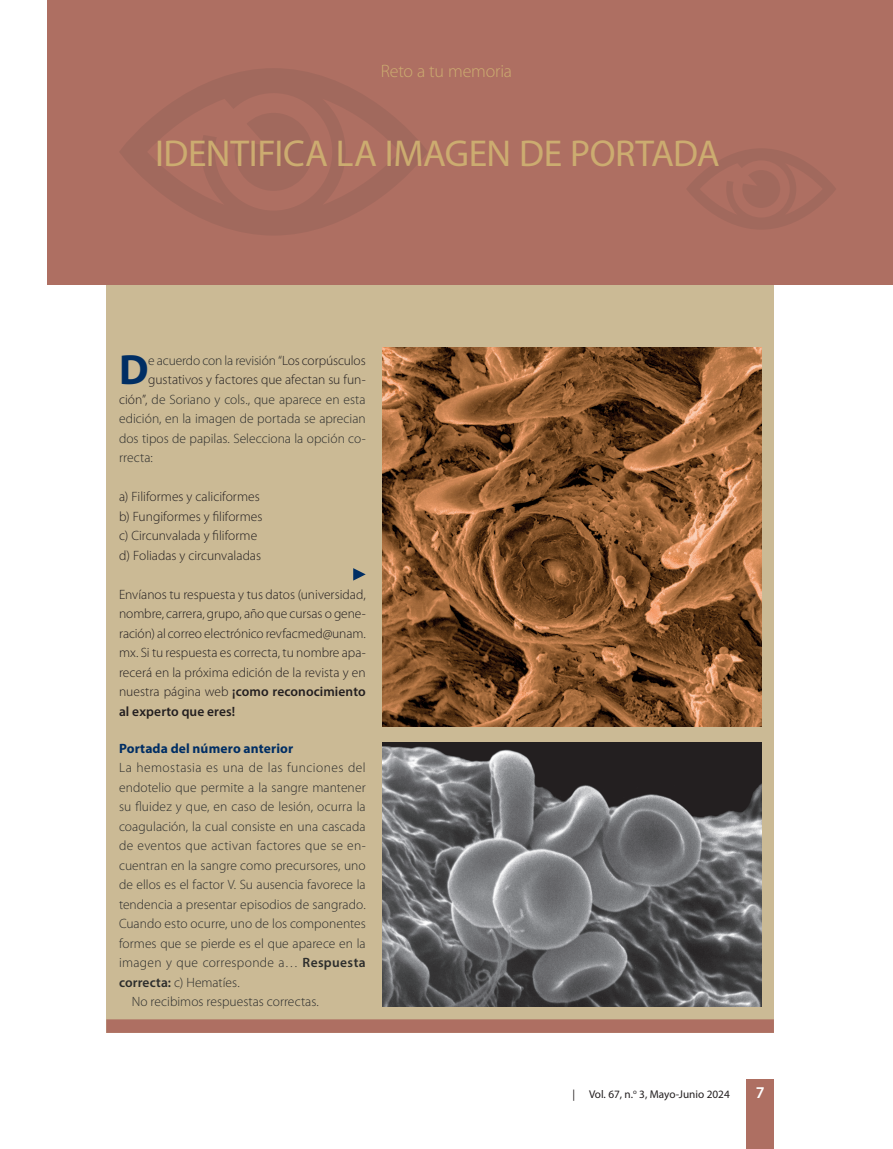
<style>
.page{position:relative;width:893px;height:1149px;background:#fff}
.page>*{position:absolute;margin:0;border:0;box-sizing:border-box;transform-origin:0 0}
.t1{font:700 42.45px "Myriad Pro";color:#002e64}
.t2{font:37.5px "Myriad Pro";letter-spacing:-.01em;color:#ccac70}
.t3{font:300 18px "Myriad Pro";letter-spacing:-.01em;color:#ccac70}
.t4{font:600 16.5px "Myriad Pro";color:#fff}
.t5{font:300 13.5px "Myriad Pro";letter-spacing:.005em;color:#2c2d2c}
.t6{font:300 13.5px/19.5px "Myriad Pro";color:#231f20}
.t7{font:300 13.5px "Myriad Pro";letter-spacing:.03em;color:#2c2d2c}
.t8{font:300 13.5px "Myriad Pro";letter-spacing:.025em;color:#2c2d2c}
.t9{font:700 13.5px "Myriad Pro";letter-spacing:.01em;color:#002e64}
.t10{font:11.25px "Myriad Pro";color:#231f20}
.s1{color:#231f20}
.s2{font-weight:600}
</style>
<div class="page">
<div style="left:746px;top:1079px;width:28px;height:69px;background:#ae6f62"></div>
<div style="left:106px;top:285px;width:668px;height:747px;background:#cbba95"></div>
<div style="left:106px;top:1019px;width:668px;height:13px;background:#ae6f62"></div>
<div style="left:47px;top:0;width:846px;height:285px;background:#ae6f62"></div>
<svg style="left:120px;top:68px;width:307px;height:167px"></svg>
<svg style="left:235px;top:113px;width:78px;height:78px"></svg>
<svg style="left:687px;top:149px;width:149px;height:80px"></svg>
<svg style="left:353px;top:568px;width:13px;height:12px"></svg>
<img style="left:383px;top:348px;width:378px;height:378px">
<img style="left:383px;top:742px;width:378px;height:264px">
<h3 class="t3" style="left:381px;top:61px;width:133px">Reto a tu memoria</h3>
<h2 class="t2" style="left:155px;top:130px;width:566px">IDENTIFICA LA IMAGEN DE PORTADA</h2>
<h1 class="t1" style="left:119px;top:342px;width:31px">D</h1>
<p class="t5" style="left:148px;top:352px;width:219px">e acuerdo con la revisión “<span class="s1">Los corpúsculos</span></p>
<p class="t6" style="left:148px;top:370px;width:219px">gustativos y factores que afectan su fun-</p>
<p class="t5" style="left:119px;top:391px;width:248px"><span class="s1">ción”,</span> de Soriano y cols., que aparece en esta</p>
<p class="t5" style="left:119px;top:411px;width:248px">edición, en la imagen de portada se aprecian</p>
<p class="t5" style="left:119px;top:430px;width:248px">dos tipos de papilas. Selecciona la opción co-</p>
<p class="t5" style="left:119px;top:450px;width:35px">rrecta:</p>
<p class="t6" style="left:119px;top:487px;width:145px">a) Filiformes y caliciformes b) Fungiformes y filiformes c) Circunvalada y filiforme d) Foliadas y circunvaladas</p>
<p class="t6" style="left:119px;top:584px;width:248px;text-align:justify">Envíanos tu respuesta y tus datos (universidad, nombre, carrera, grupo, año que cursas o gene&shy;ración) al correo electrónico revfacmed@unam. mx. Si tu respuesta es correcta, tu nombre apa&shy;recerá en la próxima edición de la revista y en nuestra página web <span class="s2">¡como reconocimiento al experto que eres!</span></p>
<p class="t9" style="left:119px;top:739px;width:176px">Portada del número anterior</p>
<p class="t7" style="left:119px;top:760px;width:248px">La hemostasia es una de las funciones del</p>
<p class="t5" style="left:119px;top:779px;width:248px">endotelio que permite a la sangre mantener</p>
<p class="t5" style="left:119px;top:799px;width:248px">su fluidez y que, en caso de lesión, ocurra la</p>
<p class="t5" style="left:119px;top:818px;width:248px">coagulación, la cual consiste en una cascada</p>
<p class="t5" style="left:119px;top:838px;width:248px">de eventos que activan factores que se en-</p>
<p class="t5" style="left:119px;top:857px;width:248px">cuentran en la sangre como precursores, uno</p>
<p class="t5" style="left:119px;top:877px;width:248px">de ellos es el factor V. Su ausencia favorece la</p>
<p class="t5" style="left:119px;top:896px;width:248px">tendencia a presentar episodios de sangrado.</p>
<p class="t5" style="left:119px;top:916px;width:248px">Cuando esto ocurre, uno de los componentes</p>
<p class="t5" style="left:119px;top:935px;width:248px">formes que se pierde es el que aparece en la</p>
<p class="t8" style="left:119px;top:955px;width:248px">imagen y que corresponde a… <span class="s2">Respuesta</span></p>
<p class="t5" style="left:119px;top:974px;width:122px"><span class="s2">correcta:</span> c) Hematíes.</p>
<p class="t5" style="left:132px;top:994px;width:189px">No recibimos respuestas correctas.</p>
<p class="t10" style="left:572px;top:1086px;width:159px">| Vol. 67, n.<sup>o</sup> 3, Mayo-Junio 2024</p>
<p class="t4" style="left:756px;top:1081px;width:10px">7</p>
</div>
